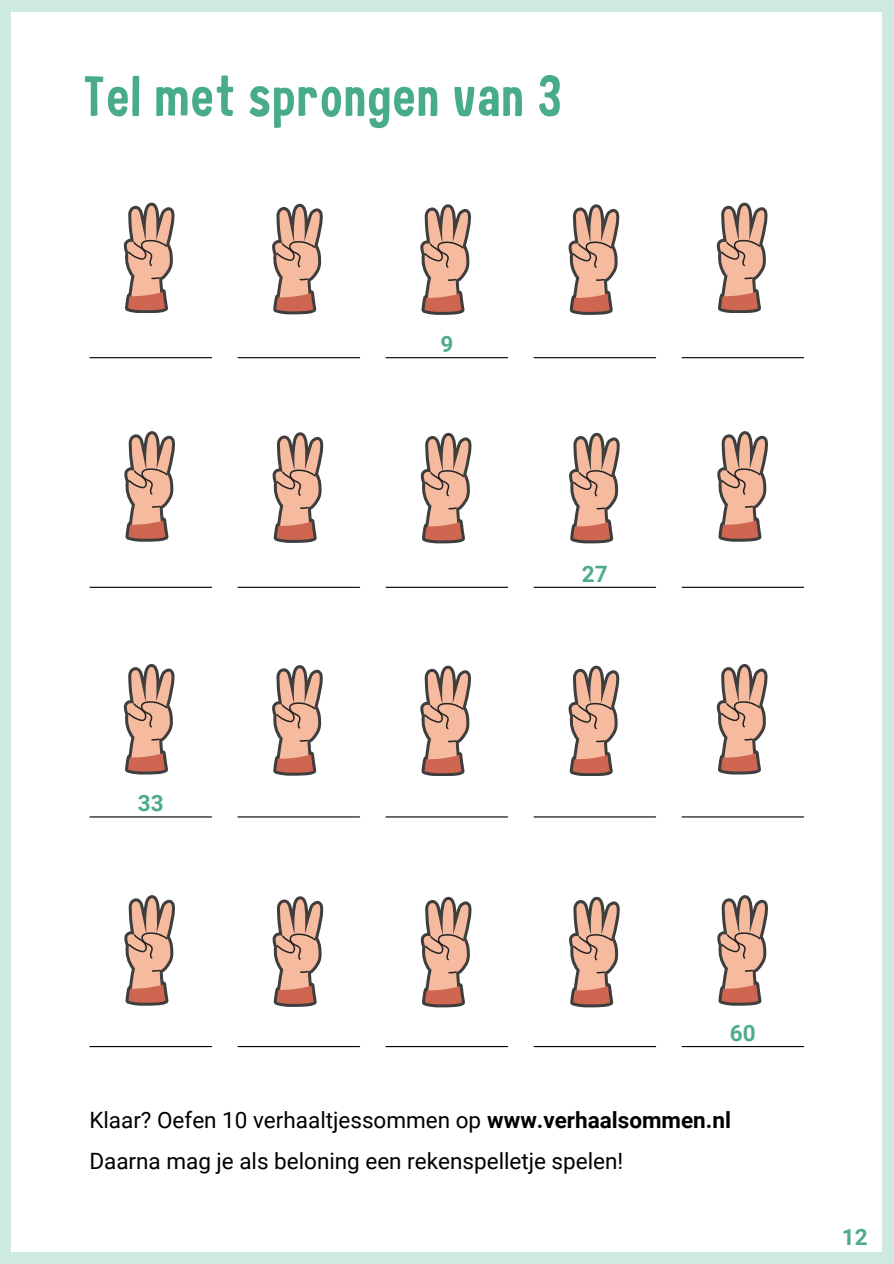
<style>
.page{position:relative;width:894px;height:1264px;background:#fff}
.page>*{position:absolute;margin:0;border:0;box-sizing:border-box;transform-origin:0 0}
.t1{font:57px "Childling";letter-spacing:.02em;color:#48ab8b}
.t2{font:22.5px "Roboto";color:#000}
.t3{font:700 22.5px "Roboto";color:#4eac8e}
.s1{font-weight:700}
</style>
<div class="page">
<div style="left:0;top:0;width:893px;height:1263px;background:#cee8e2"></div>
<div style="left:11px;top:12px;width:871px;height:1239px;background:#fff"></div>
<hr style="left:90px;top:357px;width:121px;height:1px;background:#000">
<hr style="left:238px;top:357px;width:121px;height:1px;background:#000">
<hr style="left:681px;top:357px;width:122px;height:1px;background:#000">
<hr style="left:386px;top:357px;width:121px;height:1px;background:#000">
<hr style="left:534px;top:357px;width:121px;height:1px;background:#000">
<hr style="left:90px;top:586px;width:121px;height:2px;background:#000">
<hr style="left:238px;top:586px;width:121px;height:2px;background:#000">
<hr style="left:681px;top:586px;width:122px;height:2px;background:#000">
<hr style="left:386px;top:586px;width:121px;height:2px;background:#000">
<hr style="left:534px;top:586px;width:121px;height:2px;background:#000">
<hr style="left:90px;top:816px;width:121px;height:1px;background:#000">
<hr style="left:238px;top:816px;width:121px;height:1px;background:#000">
<hr style="left:681px;top:816px;width:122px;height:1px;background:#000">
<hr style="left:386px;top:816px;width:121px;height:1px;background:#000">
<hr style="left:534px;top:816px;width:121px;height:1px;background:#000">
<hr style="left:90px;top:1045px;width:121px;height:2px;background:#000">
<hr style="left:238px;top:1045px;width:121px;height:2px;background:#000">
<hr style="left:681px;top:1045px;width:122px;height:2px;background:#000">
<hr style="left:386px;top:1045px;width:121px;height:2px;background:#000">
<hr style="left:534px;top:1045px;width:121px;height:2px;background:#000">
<svg style="left:124px;top:203px;width:51px;height:110px"></svg>
<svg style="left:272px;top:204px;width:51px;height:110px"></svg>
<svg style="left:420px;top:204px;width:51px;height:111px"></svg>
<svg style="left:568px;top:204px;width:52px;height:111px"></svg>
<svg style="left:716px;top:203px;width:52px;height:110px"></svg>
<svg style="left:124px;top:431px;width:51px;height:110px"></svg>
<svg style="left:272px;top:432px;width:52px;height:110px"></svg>
<svg style="left:420px;top:433px;width:52px;height:110px"></svg>
<svg style="left:569px;top:433px;width:51px;height:110px"></svg>
<svg style="left:717px;top:431px;width:51px;height:110px"></svg>
<svg style="left:124px;top:664px;width:51px;height:110px"></svg>
<svg style="left:272px;top:665px;width:51px;height:110px"></svg>
<svg style="left:420px;top:665px;width:51px;height:111px"></svg>
<svg style="left:568px;top:665px;width:52px;height:111px"></svg>
<svg style="left:716px;top:664px;width:52px;height:110px"></svg>
<svg style="left:124px;top:895px;width:51px;height:110px"></svg>
<svg style="left:272px;top:896px;width:52px;height:110px"></svg>
<svg style="left:420px;top:896px;width:52px;height:111px"></svg>
<svg style="left:569px;top:896px;width:51px;height:111px"></svg>
<svg style="left:717px;top:895px;width:51px;height:110px"></svg>
<h1 class="t1" style="left:83px;top:70px;width:479px">Tel met sprongen van 3</h1>
<p class="t3" style="left:138px;top:790px;width:27px">33</p>
<p class="t3" style="left:440px;top:331px;width:14px">9</p>
<p class="t3" style="left:581px;top:561px;width:27px">27</p>
<p class="t3" style="left:729px;top:1020px;width:27px">60</p>
<p class="t2" style="left:89px;top:1107px;width:643px">Klaar? Oefen 10 verhaaltjessommen op <span class="s1">www.verhaalsommen.nl</span></p>
<p class="t2" style="left:89px;top:1147px;width:535px">Daarna mag je als beloning een rekenspelletje spelen!</p>
<p class="t3" style="left:841px;top:1224px;width:27px">12</p>
</div>
